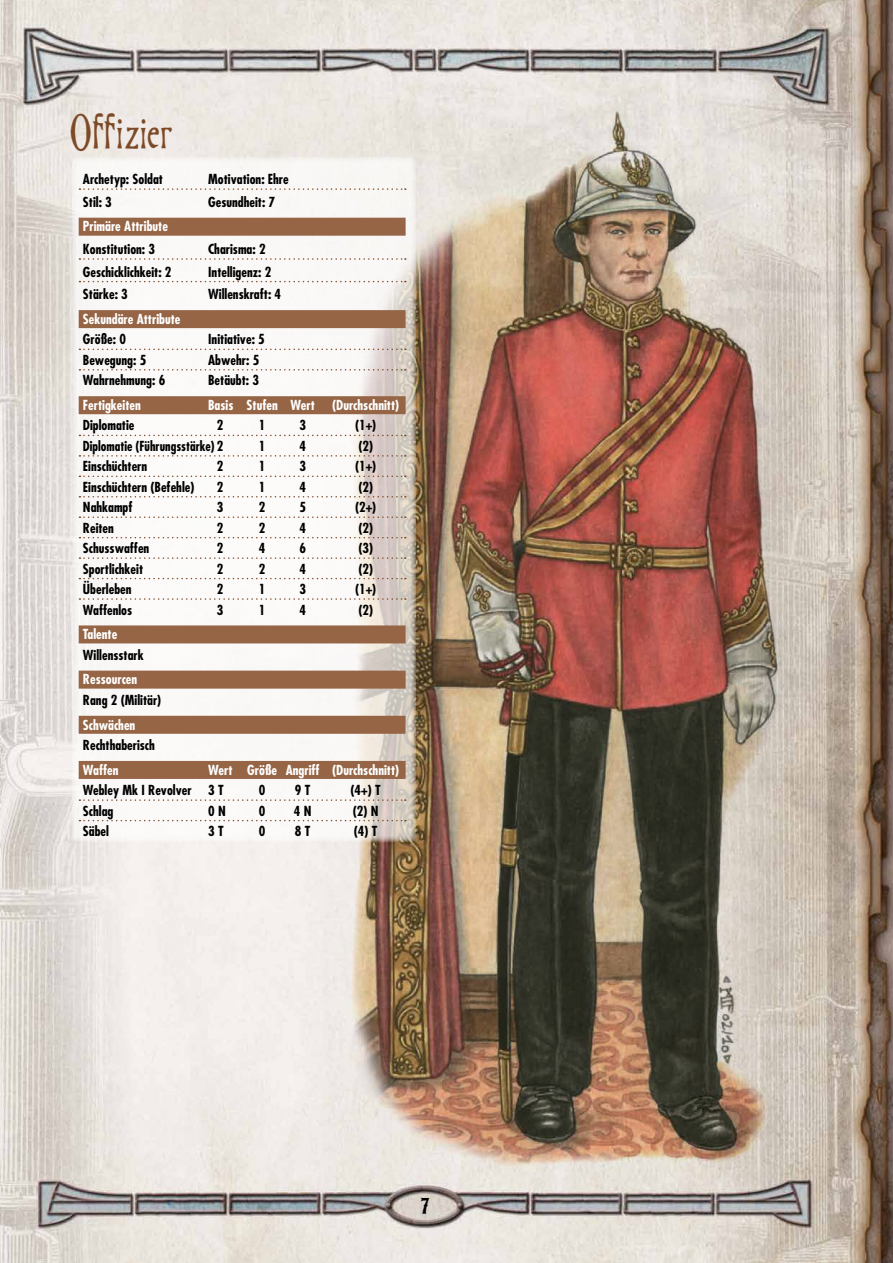
<style>
.page{position:relative;width:893px;height:1263px;background:#fff}
.page>*{position:absolute;margin:0;border:0;box-sizing:border-box;transform-origin:0 0}
.t1{font:45px "Goodfellow";color:#7d4a27}
.t2{font:24px "URW Wood Typ D";color:#000}
.t3{font:700 condensed 13.5px "Futura";color:#000}
.t4{font:700 condensed 13.5px "Futura";color:#fff}
.t5{font:700 condensed 13.5px "Futura";color:#000;scale:.96 1}
</style>
<div class="page">
<img style="left:0;top:0;width:893px;height:1263px">
<img style="left:323px;top:98px;width:472px;height:1096px">
<svg style="left:72px;top:157px;width:344px;height:685px"></svg>
<svg style="left:79px;top:188px;width:327px;height:2px"></svg>
<div style="left:79px;top:218px;width:327px;height:18px;background:#956546"></div>
<svg style="left:79px;top:258px;width:327px;height:2px"></svg>
<svg style="left:79px;top:281px;width:327px;height:1px"></svg>
<div style="left:79px;top:310px;width:327px;height:18px;background:#956546"></div>
<svg style="left:79px;top:349px;width:327px;height:1px"></svg>
<svg style="left:79px;top:369px;width:327px;height:1px"></svg>
<div style="left:79px;top:396px;width:327px;height:18px;background:#956546"></div>
<svg style="left:79px;top:435px;width:327px;height:1px"></svg>
<svg style="left:79px;top:455px;width:327px;height:2px"></svg>
<svg style="left:79px;top:476px;width:327px;height:1px"></svg>
<svg style="left:79px;top:496px;width:327px;height:1px"></svg>
<svg style="left:79px;top:516px;width:327px;height:2px"></svg>
<svg style="left:79px;top:537px;width:327px;height:1px"></svg>
<svg style="left:79px;top:557px;width:327px;height:2px"></svg>
<svg style="left:79px;top:578px;width:327px;height:1px"></svg>
<svg style="left:79px;top:598px;width:327px;height:2px"></svg>
<div style="left:79px;top:625px;width:327px;height:18px;background:#956546"></div>
<div style="left:79px;top:671px;width:327px;height:18px;background:#956546"></div>
<div style="left:79px;top:716px;width:327px;height:18px;background:#956546"></div>
<div style="left:79px;top:761px;width:327px;height:18px;background:#956546"></div>
<svg style="left:79px;top:799px;width:327px;height:2px"></svg>
<svg style="left:79px;top:820px;width:327px;height:1px"></svg>
<h1 class="t1" style="left:70px;top:99px;width:104px">Offizier</h1>
<p class="t3" style="left:83px;top:170px;width:82px">Archetyp: Soldat</p>
<p class="t3" style="left:208px;top:170px;width:82px">Motivation: Ehre</p>
<p class="t3" style="left:83px;top:193px;width:30px">Stil: 3</p>
<p class="t3" style="left:208px;top:193px;width:69px">Gesundheit: 7</p>
<p class="t4" style="left:83px;top:218px;width:87px">Primäre Attribute</p>
<p class="t3" style="left:83px;top:240px;width:74px">Konstitution: 3</p>
<p class="t3" style="left:208px;top:240px;width:59px">Charisma: 2</p>
<p class="t3" style="left:83px;top:263px;width:90px">Geschicklichkeit: 2</p>
<p class="t3" style="left:208px;top:263px;width:65px">Intelligenz: 2</p>
<p class="t3" style="left:83px;top:285px;width:46px">Stärke: 3</p>
<p class="t3" style="left:208px;top:285px;width:75px">Willenskraft: 4</p>
<p class="t4" style="left:83px;top:310px;width:99px">Sekundäre Attribute</p>
<p class="t3" style="left:83px;top:331px;width:45px">Größe: 0</p>
<p class="t3" style="left:208px;top:331px;width:58px">Initiative: 5</p>
<p class="t3" style="left:83px;top:351px;width:65px">Bewegung: 5</p>
<p class="t3" style="left:208px;top:351px;width:53px">Abwehr: 5</p>
<p class="t3" style="left:83px;top:371px;width:84px">Wahrnehmung: 6</p>
<p class="t3" style="left:208px;top:371px;width:53px">Betäubt: 3</p>
<p class="t4" style="left:83px;top:396px;width:59px">Fertigkeiten</p>
<p class="t4" style="left:208px;top:396px;width:108px">Basis Stufen Wert</p>
<p class="t4" style="left:332px;top:396px;width:69px">(Durchschnitt)</p>
<p class="t3" style="left:83px;top:417px;width:53px">Diplomatie</p>
<p class="t3" style="left:217px;top:417px;width:8px">2</p>
<p class="t3" style="left:259px;top:417px;width:8px">1</p>
<p class="t3" style="left:299px;top:417px;width:8px">3</p>
<p class="t3" style="left:355px;top:417px;width:23px">(1+)</p>
<p class="t5" style="left:83px;top:437px;width:148px">Diplomatie (Führungsstärke) 2</p>
<p class="t3" style="left:259px;top:437px;width:8px">1</p>
<p class="t3" style="left:299px;top:437px;width:8px">4</p>
<p class="t3" style="left:358px;top:437px;width:16px">(2)</p>
<p class="t3" style="left:83px;top:458px;width:66px">Einschüchtern</p>
<p class="t3" style="left:217px;top:458px;width:8px">2</p>
<p class="t3" style="left:259px;top:458px;width:8px">1</p>
<p class="t3" style="left:299px;top:458px;width:8px">3</p>
<p class="t3" style="left:355px;top:458px;width:23px">(1+)</p>
<p class="t3" style="left:83px;top:478px;width:113px">Einschüchtern (Befehle)</p>
<p class="t3" style="left:217px;top:478px;width:8px">2</p>
<p class="t3" style="left:259px;top:478px;width:8px">1</p>
<p class="t3" style="left:299px;top:478px;width:8px">4</p>
<p class="t3" style="left:358px;top:478px;width:16px">(2)</p>
<p class="t3" style="left:83px;top:498px;width:51px">Nahkampf</p>
<p class="t3" style="left:217px;top:498px;width:8px">3</p>
<p class="t3" style="left:259px;top:498px;width:8px">2</p>
<p class="t3" style="left:299px;top:498px;width:8px">5</p>
<p class="t3" style="left:355px;top:498px;width:23px">(2+)</p>
<p class="t3" style="left:83px;top:519px;width:33px">Reiten</p>
<p class="t3" style="left:217px;top:519px;width:8px">2</p>
<p class="t3" style="left:259px;top:519px;width:8px">2</p>
<p class="t3" style="left:299px;top:519px;width:8px">4</p>
<p class="t3" style="left:358px;top:519px;width:16px">(2)</p>
<p class="t3" style="left:83px;top:539px;width:68px">Schusswaffen</p>
<p class="t3" style="left:217px;top:539px;width:8px">2</p>
<p class="t3" style="left:259px;top:539px;width:8px">4</p>
<p class="t3" style="left:299px;top:539px;width:8px">6</p>
<p class="t3" style="left:358px;top:539px;width:16px">(3)</p>
<p class="t3" style="left:83px;top:560px;width:62px">Sportlichkeit</p>
<p class="t3" style="left:217px;top:560px;width:8px">2</p>
<p class="t3" style="left:259px;top:560px;width:8px">2</p>
<p class="t3" style="left:299px;top:560px;width:8px">4</p>
<p class="t3" style="left:358px;top:560px;width:16px">(2)</p>
<p class="t3" style="left:83px;top:580px;width:50px">Überleben</p>
<p class="t3" style="left:217px;top:580px;width:8px">2</p>
<p class="t3" style="left:259px;top:580px;width:8px">1</p>
<p class="t3" style="left:299px;top:580px;width:8px">3</p>
<p class="t3" style="left:355px;top:580px;width:23px">(1+)</p>
<p class="t3" style="left:83px;top:601px;width:51px">Waffenlos</p>
<p class="t3" style="left:217px;top:601px;width:8px">3</p>
<p class="t3" style="left:259px;top:601px;width:8px">1</p>
<p class="t3" style="left:299px;top:601px;width:8px">4</p>
<p class="t3" style="left:358px;top:601px;width:16px">(2)</p>
<p class="t4" style="left:83px;top:625px;width:36px">Talente</p>
<p class="t3" style="left:83px;top:646px;width:62px">Willensstark</p>
<p class="t4" style="left:83px;top:671px;width:56px">Ressourcen</p>
<p class="t3" style="left:83px;top:691px;width:80px">Rang 2 (Militär)</p>
<p class="t4" style="left:83px;top:716px;width:54px">Schwächen</p>
<p class="t3" style="left:83px;top:736px;width:74px">Rechthaberisch</p>
<p class="t4" style="left:83px;top:761px;width:37px">Waffen</p>
<p class="t4" style="left:208px;top:761px;width:193px">Wert Größe Angriff (Durchschnitt)</p>
<p class="t3" style="left:83px;top:781px;width:142px">Webley Mk I Revolver 3 T</p>
<p class="t3" style="left:259px;top:781px;width:8px">0</p>
<p class="t3" style="left:295px;top:781px;width:17px">9 T</p>
<p class="t3" style="left:351px;top:781px;width:32px">(4+) T</p>
<p class="t3" style="left:83px;top:802px;width:32px">Schlag</p>
<p class="t3" style="left:208px;top:802px;width:19px">0 N</p>
<p class="t3" style="left:259px;top:802px;width:8px">0</p>
<p class="t3" style="left:294px;top:802px;width:19px">4 N</p>
<p class="t3" style="left:353px;top:802px;width:27px">(2) N</p>
<p class="t3" style="left:83px;top:822px;width:28px">Säbel</p>
<p class="t3" style="left:208px;top:822px;width:17px">3 T</p>
<p class="t3" style="left:259px;top:822px;width:8px">0</p>
<p class="t3" style="left:295px;top:822px;width:17px">8 T</p>
<p class="t3" style="left:354px;top:822px;width:25px">(4) T</p>
<h2 class="t2" style="left:421px;top:1193px;width:10px">7</h2>
</div>
